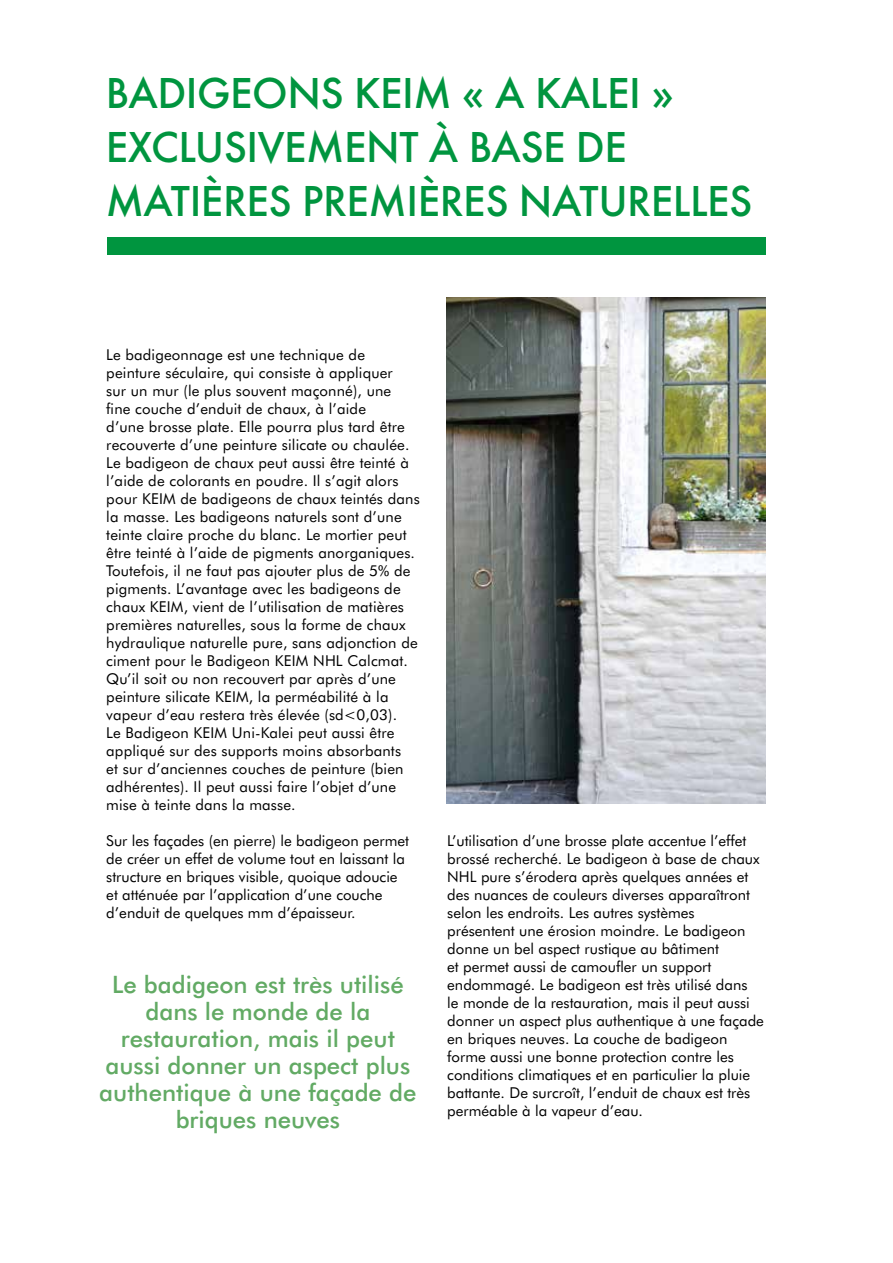
<style>
.page{position:relative;width:893px;height:1263px;background:#fff}
.page>*{position:absolute;margin:0;border:0;box-sizing:border-box;transform-origin:0 0}
.t1{font:500 45px/54px "Futura T";letter-spacing:-.01em;color:#00953f}
.t2{font:500 24px/27px "Futura BT";color:#62aa64;text-align:center}
.t3{font:15px/18px "Futura BT";letter-spacing:.01em;color:#000}
</style>
<div class="page">
<div style="left:108px;top:237px;width:658px;height:18px;background:#00953f"></div>
<img style="left:446px;top:297px;width:319px;height:507px">
<h1 class="t1" style="left:106px;top:66px;width:648px">BADIGEONS KEIM « A KALEI »<br>EXCLUSIVEMENT À BASE DE<br>MATIÈRES PREMIÈRES NATURELLES</h1>
<p class="t3" style="left:106px;top:346px;width:315px">Le badigeonnage est une technique de peinture séculaire, qui consiste à appliquer<br>sur un mur (le plus souvent maçonné), une<br>fine couche d’enduit de chaux, à l’aide<br>d’une brosse plate. Elle pourra plus tard être recouverte d’une peinture silicate ou chaulée.<br>Le badigeon de chaux peut aussi être teinté à l’aide de colorants en poudre. Il s’agit alors pour KEIM de badigeons de chaux teintés dans la masse. Les badigeons naturels sont d’une teinte claire proche du blanc. Le mortier peut être teinté à l’aide de pigments anorganiques.<br>Toutefois, il ne faut pas ajouter plus de 5% de pigments. L’avantage avec les badigeons de chaux KEIM, vient de l’utilisation de matières premières naturelles, sous la forme de chaux hydraulique naturelle pure, sans adjonction de ciment pour le Badigeon KEIM NHL Calcmat.<br>Qu’il soit ou non recouvert par après d’une peinture silicate KEIM, la perméabilité à la vapeur d’eau restera très élevée (sd&lt;0,03).<br>Le Badigeon KEIM Uni-Kalei peut aussi être appliqué sur des supports moins absorbants<br>et sur d’anciennes couches de peinture (bien adhérentes). Il peut aussi faire l’objet d’une mise à teinte dans la masse.</p>
<p class="t3" style="left:106px;top:832px;width:304px">Sur les façades (en pierre) le badigeon permet de créer un effet de volume tout en laissant la structure en briques visible, quoique adoucie et atténuée par l’application d’une couche d’enduit de quelques mm d’épaisseur.</p>
<p class="t3" style="left:447px;top:832px;width:318px">L’utilisation d’une brosse plate accentue l’effet brossé recherché. Le badigeon à base de chaux NHL pure s’érodera après quelques années et des nuances de couleurs diverses apparaîtront selon les endroits. Les autres systèmes présentent une érosion moindre. Le badigeon donne un bel aspect rustique au bâtiment<br>et permet aussi de camoufler un support endommagé. Le badigeon est très utilisé dans<br>le monde de la restauration, mais il peut aussi donner un aspect plus authentique à une façade en briques neuves. La couche de badigeon forme aussi une bonne protection contre les conditions climatiques et en particulier la pluie battante. De surcroît, l’enduit de chaux est très perméable à la vapeur d’eau.</p>
<h2 class="t2" style="left:99px;top:971px;width:319px">Le badigeon est très utilisé dans le monde de la restauration, mais il peut aussi donner un aspect plus authentique à une façade de briques neuves</h2>
</div>
